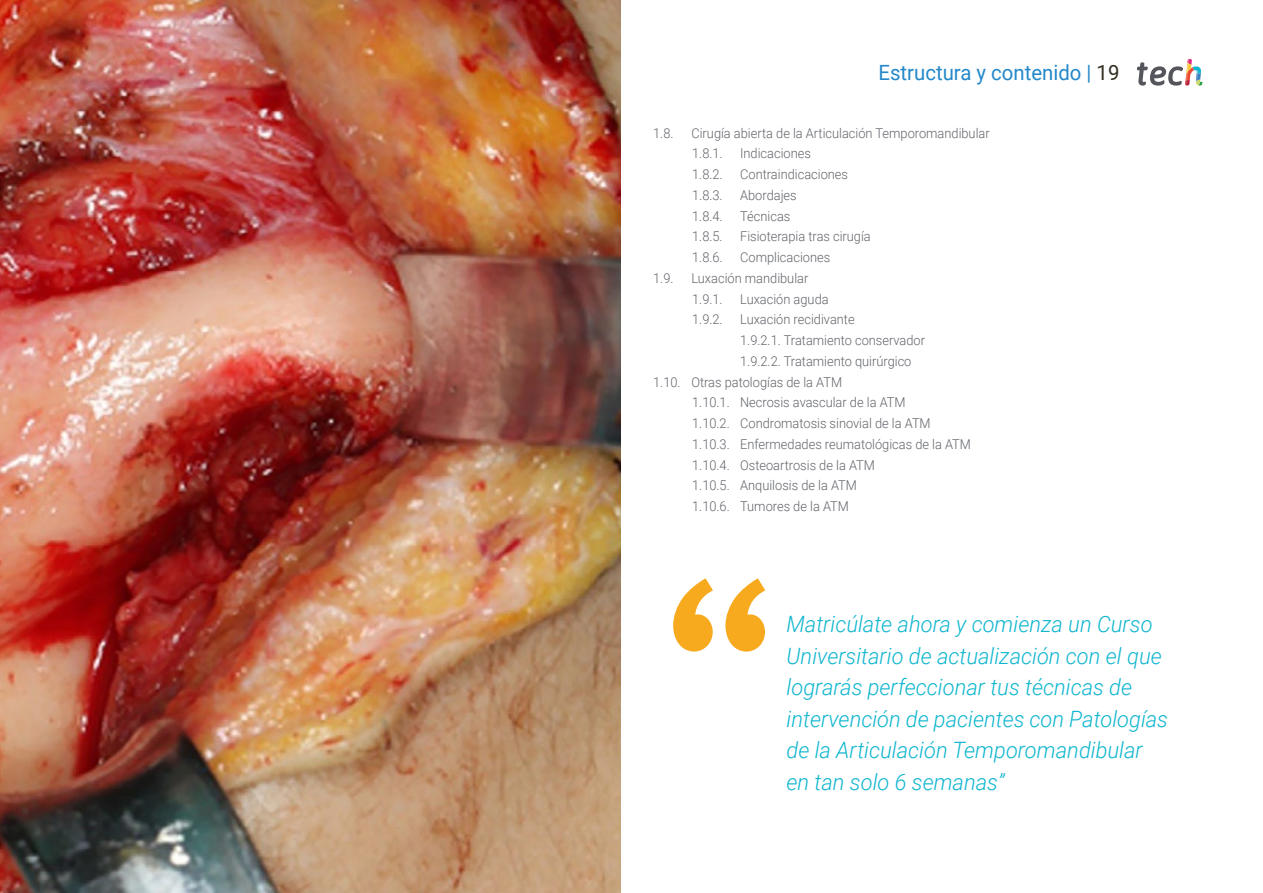
<style>
.page{position:relative;width:1263px;height:893px;background:#fff}
.page>*{position:absolute;margin:0;border:0;box-sizing:border-box;transform-origin:0 0}
.t1{font:italic 300 22.5px/31.5px "Roboto";color:#0fb6cf}
.t2{font:21px "Roboto";color:#2488c9}
.t3{font:300 13.5px/20.7px "Roboto";color:#61646a;scale:.95 1}
.s1{color:#312e20}
</style>
<div class="page">
<svg style="left:1137px;top:59px;width:65px;height:27px"></svg>
<svg style="left:673px;top:578px;width:92px;height:74px"></svg>
<img style="left:0;top:0;width:621px;height:893px">
<h2 class="t2" style="left:878px;top:57px;width:242px">Estructura y contenido | <span class="s1">19</span></h2>
<p class="t3" style="left:653px;top:122px;width:23px">1.8.</p>
<p class="t3" style="left:691px;top:122px;width:315px">Cirugía abierta de la Articulación Temporomandibular<br>1.8.1.</p>
<p class="t3" style="left:740px;top:143px;width:76px">Indicaciones</p>
<p class="t3" style="left:692px;top:164px;width:34px">1.8.2.</p>
<p class="t3" style="left:740px;top:164px;width:115px">Contraindicaciones</p>
<p class="t3" style="left:692px;top:184px;width:34px">1.8.3.</p>
<p class="t3" style="left:740px;top:184px;width:61px">Abordajes</p>
<p class="t3" style="left:692px;top:205px;width:34px">1.8.4.</p>
<p class="t3" style="left:740px;top:205px;width:54px">Técnicas</p>
<p class="t3" style="left:692px;top:226px;width:34px">1.8.5.</p>
<p class="t3" style="left:740px;top:226px;width:139px">Fisioterapia tras cirugía</p>
<p class="t3" style="left:692px;top:247px;width:34px">1.8.6.</p>
<p class="t3" style="left:740px;top:247px;width:96px">Complicaciones</p>
<p class="t3" style="left:653px;top:267px;width:23px">1.9.</p>
<p class="t3" style="left:691px;top:267px;width:125px">Luxación mandibular<br>1.9.1.</p>
<p class="t3" style="left:740px;top:288px;width:95px">Luxación aguda</p>
<p class="t3" style="left:692px;top:309px;width:34px">1.9.2.</p>
<p class="t3" style="left:740px;top:309px;width:122px">Luxación recidivante</p>
<p class="t3" style="left:740px;top:330px;width:196px">1.9.2.1. Tratamiento conservador</p>
<p class="t3" style="left:740px;top:350px;width:182px">1.9.2.2. Tratamiento quirúrgico</p>
<p class="t3" style="left:653px;top:371px;width:200px">1.10. Otras patologías de la ATM</p>
<p class="t3" style="left:692px;top:392px;width:226px">1.10.1. Necrosis avascular de la ATM</p>
<p class="t3" style="left:692px;top:413px;width:253px">1.10.2. Condromatosis sinovial de la ATM</p>
<p class="t3" style="left:692px;top:433px;width:295px">1.10.3. Enfermedades reumatológicas de la ATM</p>
<p class="t3" style="left:692px;top:454px;width:194px">1.10.4. Osteoartrosis de la ATM</p>
<p class="t3" style="left:692px;top:475px;width:175px">1.10.5. Anquilosis de la ATM</p>
<p class="t3" style="left:692px;top:496px;width:167px">1.10.6. Tumores de la ATM</p>
<h1 class="t1" style="left:786px;top:608px;width:383px">Matricúlate ahora y comienza un Curso Universitario de actualización con el que lograrás perfeccionar tus técnicas de intervención de pacientes con Patologías de la Articulación Temporomandibular en tan solo 6 semanas”</h1>
</div>
